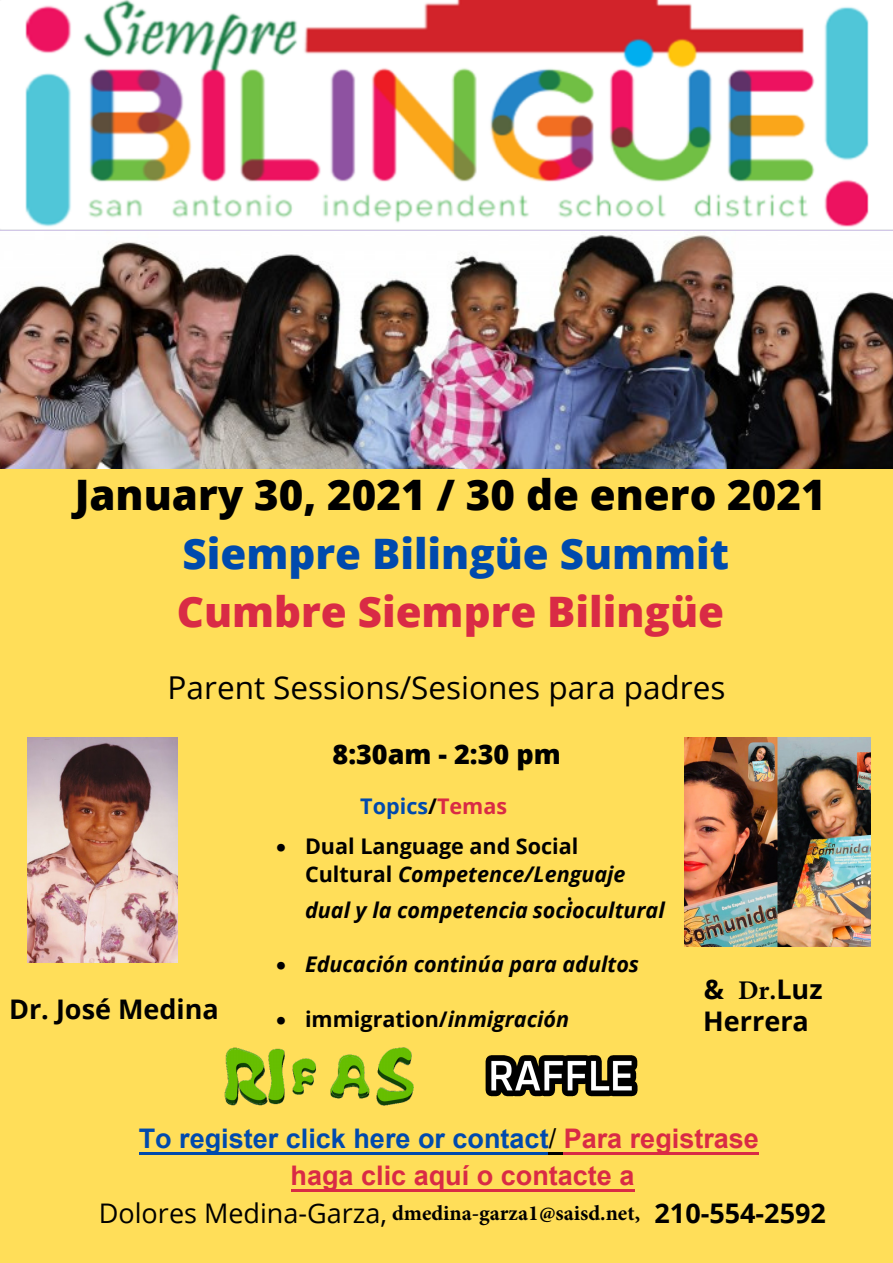
<style>
.page{position:relative;width:893px;height:1263px;background:#ffde59}
.page>*{position:absolute;margin:0;border:0;box-sizing:border-box;transform-origin:0 0}
.t1{font:800 42px "Open Sans";color:#000}
.t2{font:800 42px "Open Sans";color:#004aad}
.t3{font:800 42px "Open Sans";color:#d92b45}
.t4{font:31.5px "Open Sans";color:#000}
.t5{font:700 27px "Arial";color:#004aad}
.t6{font:700 27px/32.4px "Open Sans";color:#000}
.t7{font:700 27px "Arial";color:#d92b45}
.t8{font:800 27px "Open Sans";color:#000}
.t9{font:27px "Open Sans";color:#000}
.t10{font:700 21.52px/27.8px "Open Sans";color:#000}
.t11{font:italic 700 21.52px "Open Sans";color:#000}
.t12{font:700 21.52px "Minion Pro";color:#000}
.t13{font:700 21.52px "Open Sans";color:#004aad}
.s1{color:#000}
.s2{color:#d92b45}
.s3{font-style:italic}
.s4{font-family:"Minion Pro"}
.s5{font-weight:400;color:#000}
.s6{font-family:"Open Sans";font-weight:400;font-size:27px}
.s7{font-family:"Open Sans";font-size:27px}
</style>
<div class="page">
<img style="left:0;top:0;width:893px;height:469px">
<img style="left:27px;top:737px;width:151px;height:226px">
<img style="left:685px;top:737px;width:185px;height:209px">
<img style="left:225px;top:1048px;width:188px;height:57px">
<img style="left:485px;top:1055px;width:153px;height:42px">
<hr style="left:139px;top:1152px;width:409px;height:3px;background:#004aad">
<hr style="left:548px;top:1152px;width:16px;height:3px;background:#000">
<hr style="left:564px;top:1152px;width:195px;height:3px;background:#d92b45">
<hr style="left:290px;top:1189px;width:344px;height:3px;background:#d92b45">
<p class="t1" style="left:75px;top:465px;width:752px">January 30, 2021 / 30 de enero 2021</p>
<p class="t2" style="left:183px;top:524px;width:548px">Siempre Bilingüe Summit</p>
<p class="t3" style="left:177px;top:583px;width:549px">Cumbre Siempre Bilingüe</p>
<p class="t4" style="left:168px;top:666px;width:559px">Parent Sessions/Sesiones para padres</p>
<p class="t8" style="left:332px;top:735px;width:230px">8:30am - 2:30 pm</p>
<p class="t13" style="left:360px;top:791px;width:148px">Topics<span class="s1">/</span><span class="s2">Temas</span></p>
<p class="t6" style="left:9px;top:992px;width:211px">Dr. José Medina</p>
<p class="t10" style="left:305px;top:832px;width:322px;text-indent:-29px">• Dual Language and Social<br>Cultural <span class="s3">Competence/Lenguaje</span></p>
<p class="t11" style="left:305px;top:895px;width:361px">dual y la competencia sociocultural</p>
<p class="t9" style="left:566px;top:883px;width:9px">:</p>
<p class="t11" style="left:276px;top:949px;width:364px">• Educación continúa para adultos</p>
<p class="t10" style="left:276px;top:1005px;width:294px">• immigration/<span class="s3">inmigración</span></p>
<p class="t6" style="left:703px;top:972px;width:121px">&amp; <span class="s4">Dr.</span>Luz<br>Herrera</p>
<p class="t5" style="left:139px;top:1120px;width:622px">To register click here or contact<span class="s5">/</span> <span class="s2">Para registrase</span></p>
<p class="t7" style="left:290px;top:1156px;width:345px">haga clic aquí o contacte a</p>
<p class="t12" style="left:99px;top:1198px;width:728px"><span class="s6">Dolores Medina-Garza,</span> dmedina-garza1@saisd.net, <span class="s7">210-554-2592</span></p>
</div>
